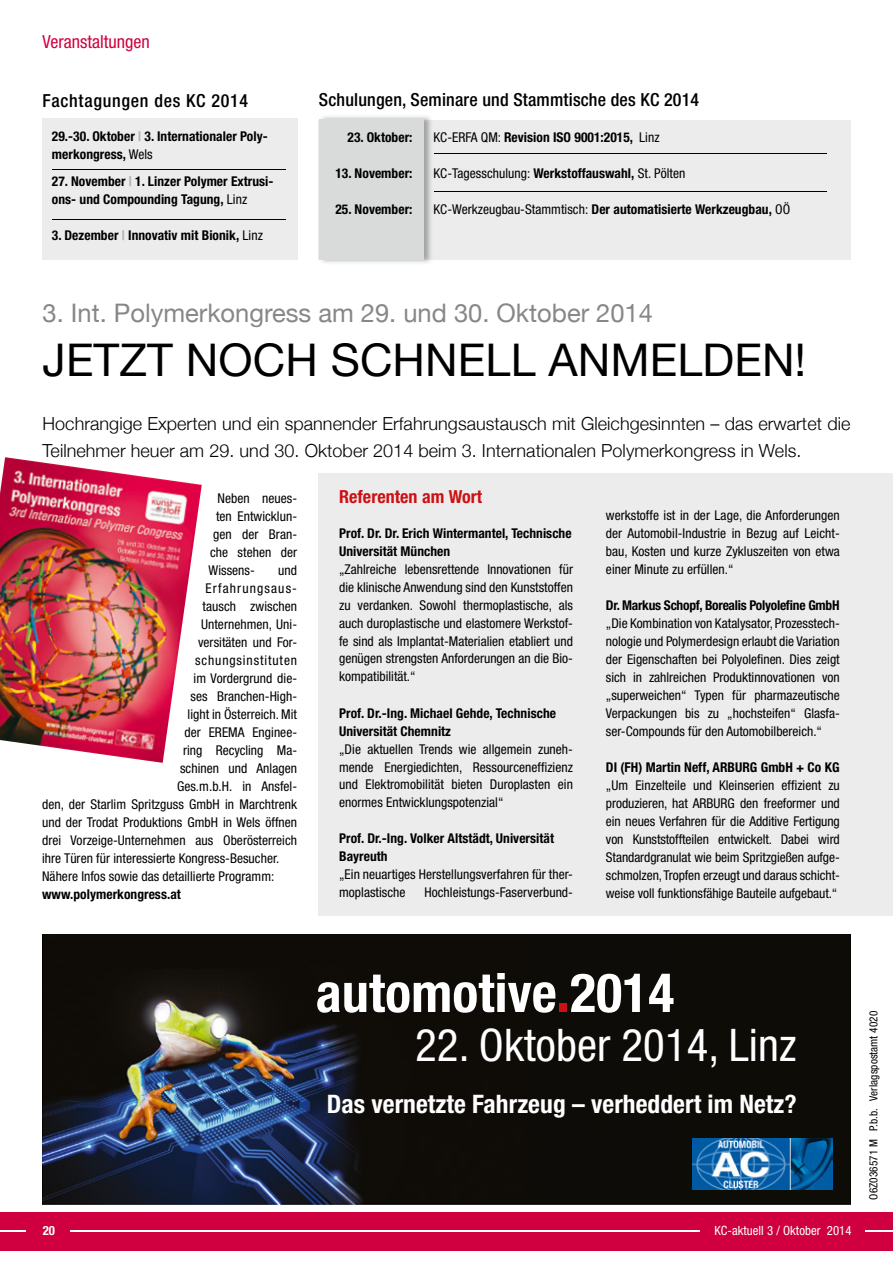
<style>
.page{position:relative;width:893px;height:1263px;background:#fff}
.page>*{position:absolute;margin:0;border:0;box-sizing:border-box;transform-origin:0 0}
.t1{font:700 condensed 54px "Helvetica Neue";letter-spacing:.005em;color:#fff}
.t2{font:45px "Helvetica Neue";letter-spacing:.005em;color:#000}
.t3{font:condensed 45px "Helvetica Neue";letter-spacing:.005em;color:#fff}
.t4{font:25.5px "Helvetica Neue";color:#868786}
.t5{font:700 condensed 25.5px "Helvetica Neue";letter-spacing:.005em;color:#fff}
.t6{font:300 18px/27px "Helvetica Neue";letter-spacing:.005em;color:#000}
.t7{font:500 condensed 18px "Helvetica Neue";letter-spacing:.01em;color:#000}
.t8{font:500 condensed 18px "Helvetica Neue";letter-spacing:.04em;color:#000}
.t9{font:700 condensed 18px "Helvetica Neue";letter-spacing:.005em;color:#cd1013}
.t10{font:condensed 18px "Helvetica Neue";color:#d00040}
.t11{font:condensed 13.5px/18px "Helvetica Neue";letter-spacing:.005em;color:#000;text-align:justify}
.t12{font:700 condensed 13.5px/18px "Helvetica Neue";letter-spacing:.005em;color:#000}
.t13{font:700 condensed 13.5px "Helvetica Neue";letter-spacing:-.02em;color:#000}
.t14{font:condensed 13.5px "Helvetica Neue";letter-spacing:.065em;color:#000}
.t15{font:condensed 13.5px "Helvetica Neue";letter-spacing:.085em;color:#000}
.t16{font:condensed 12.75px "Helvetica Neue";letter-spacing:.005em;color:#fff}
.t17{font:700 condensed 12.75px "Helvetica Neue";color:#fff}
.t18{font:condensed 11.25px "Helvetica Neue";letter-spacing:.005em;color:#000}
.s1{color:#b1b2b3}
.s2{font-weight:400}
.s3{font-weight:700}
.s4{color:#cd1013}
</style>
<div class="page">
<div style="left:319px;top:473px;width:574px;height:443px;background:#ececec"></div>
<div style="left:319px;top:120px;width:531px;height:140px;background:#ececec"></div>
<img style="left:424px;top:120px;width:8px;height:140px">
<div style="left:319px;top:119px;width:105px;height:141px;background:#d9dada"></div>
<div style="left:0;top:1212px;width:893px;height:38px;background:#d00040"></div>
<hr style="left:0;top:1230px;width:893px;height:1px;background:#fff">
<div style="left:26px;top:1224px;width:44px;height:12px;background:#d00040"></div>
<div style="left:701px;top:1225px;width:164px;height:12px;background:#d00040"></div>
<div style="left:42px;top:118px;width:255px;height:142px;background:#ececec"></div>
<hr style="left:52px;top:169px;width:234px;height:1px;background:#000">
<hr style="left:434px;top:153px;width:392px;height:1px;background:#000">
<hr style="left:434px;top:191px;width:392px;height:1px;background:#000">
<img style="left:43px;top:934px;width:807px;height:270px">
<img style="left:0;top:457px;width:202px;height:306px">
<img style="left:692px;top:1138px;width:140px;height:51px">
<hr style="left:52px;top:219px;width:234px;height:1px;background:#000">
<h3 class="t10" style="left:43px;top:31px;width:109px">Veranstaltungen</h3>
<h3 class="t8" style="left:43px;top:89px;width:207px">Fachtagungen des KC 2014</h3>
<p class="t12" style="left:52px;top:127px;width:217px">29.-30. Oktober <span class="s1">|</span> 3. Internationaler Poly&shy;merkongress, <span class="s2">Wels</span></p>
<p class="t12" style="left:52px;top:172px;width:223px">27. November <span class="s1">|</span> 1. Linzer Polymer Extrusi&shy;ons- und Compounding Tagung, <span class="s2">Linz</span></p>
<p class="t12" style="left:52px;top:226px;width:212px">3. Dezember <span class="s1">|</span> Innovativ mit Bionik, <span class="s2">Linz</span></p>
<h3 class="t7" style="left:319px;top:89px;width:382px">Schulungen, Seminare und Stammtische des KC 2014</h3>
<p class="t12" style="left:348px;top:128px;width:66px">23. Oktober:</p>
<p class="t12" style="left:433px;top:128px;width:228px"><span class="s2">KC-ERFA QM:</span> Revision ISO 9001:2015, <span class="s2">Linz</span></p>
<p class="t12" style="left:335px;top:164px;width:79px">13. November:</p>
<p class="t11" style="left:433px;top:164px;width:253px">KC-Tagesschulung: <span class="s3">Werkstoffauswahl,</span> St. Pölten</p>
<p class="t12" style="left:335px;top:200px;width:79px">25. November:</p>
<p class="t12" style="left:433px;top:200px;width:358px"><span class="s2">KC-Werkzeugbau-Stammtisch:</span> Der automatisierte Werkzeugbau, <span class="s2">OÖ</span></p>
<h3 class="t4" style="left:43px;top:294px;width:612px">3. Int. Polymerkongress am 29. und 30. Oktober 2014</h3>
<h2 class="t2" style="left:43px;top:327px;width:765px">JETZT NOCH SCHNELL ANMELDEN!</h2>
<h3 class="t6" style="left:43px;top:409px;width:809px">Hochrangige Experten und ein spannender Erfahrungsaustausch mit Gleichgesinnten – das erwartet die<br>Teilnehmer heuer am 29. und 30. Oktober 2014 beim 3. Internationalen Polymerkongress in Wels.</h3>
<p class="t11" style="left:218px;top:489px;width:81px">Neben neues-</p>
<p class="t11" style="left:216px;top:507px;width:82px">ten Entwicklun-</p>
<p class="t11" style="left:213px;top:525px;width:86px">gen der Bran-</p>
<p class="t11" style="left:210px;top:543px;width:89px">che stehen der</p>
<p class="t11" style="left:209px;top:561px;width:48px">Wissens-</p>
<p class="t11" style="left:278px;top:561px;width:20px">und</p>
<p class="t15" style="left:206px;top:580px;width:93px">Erfahrungsaus-</p>
<p class="t11" style="left:203px;top:597px;width:96px">tausch zwischen</p>
<p class="t11" style="left:201px;top:615px;width:98px">Unternehmen, Uni-</p>
<p class="t11" style="left:198px;top:633px;width:101px">versitäten und For-</p>
<p class="t14" style="left:195px;top:652px;width:104px">schungsinstituten</p>
<p class="t11" style="left:194px;top:669px;width:105px">im Vordergrund die-</p>
<p class="t11" style="left:191px;top:687px;width:108px">ses Branchen-High-</p>
<p class="t11" style="left:188px;top:705px;width:111px">light in Österreich. Mit</p>
<p class="t11" style="left:185px;top:723px;width:114px">der EREMA Enginee-</p>
<p class="t11" style="left:183px;top:741px;width:115px">ring Recycling Ma-</p>
<p class="t11" style="left:180px;top:759px;width:119px">schinen und Anlagen</p>
<p class="t11" style="left:177px;top:777px;width:122px">Ges.m.b.H. in Ansfel-</p>
<p class="t11" style="left:42px;top:795px;width:257px">den, der Starlim Spritzguss GmbH in Marchtrenk</p>
<p class="t11" style="left:42px;top:813px;width:257px">und der Trodat Produktions GmbH in Wels öffnen</p>
<p class="t11" style="left:42px;top:831px;width:257px">drei Vorzeige-Unternehmen aus Oberösterreich</p>
<p class="t11" style="left:42px;top:849px;width:239px">ihre Türen für interessierte Kongress-Besucher.</p>
<p class="t11" style="left:42px;top:867px;width:234px">Nähere Infos sowie das detaillierte Programm:</p>
<p class="t12" style="left:42px;top:885px;width:140px">www.polymerkongress.at</p>
<h3 class="t9" style="left:339px;top:486px;width:145px">Referenten am Wort</h3>
<p class="t12" style="left:339px;top:523px;width:234px">Prof. Dr. Dr. Erich Wintermantel, Technische<br>Universität München</p>
<p class="t11" style="left:339px;top:560px;width:235px">„Zahlreiche lebensrettende Innovationen für die klinische Anwendung sind den Kunststoffen zu verdanken. Sowohl thermoplastische, als auch duroplastische und elastomere Werkstof&shy;fe sind als Implantat-Materialien etabliert und genügen strengsten Anforderungen an die Bio&shy;kompatibilität.“</p>
<p class="t12" style="left:339px;top:703px;width:218px">Prof. Dr.-Ing. Michael Gehde, Technische<br>Universität Chemnitz</p>
<p class="t11" style="left:339px;top:740px;width:235px">„Die aktuellen Trends wie allgemein zuneh&shy;mende Energiedichten, Ressourceneffizienz und Elektromobilität bieten Duroplasten ein enormes Entwicklungspotenzial“</p>
<p class="t12" style="left:339px;top:829px;width:216px">Prof. Dr.-Ing. Volker Altstädt, Universität<br>Bayreuth</p>
<p class="t11" style="left:339px;top:866px;width:235px">„Ein neuartiges Herstellungsverfahren für ther&shy;moplastische</p>
<p class="t11" style="left:606px;top:506px;width:235px">werkstoffe ist in der Lage, die Anforderungen der Automobil-Industrie in Bezug auf Leicht&shy;bau, Kosten und kurze Zykluszeiten von etwa einer Minute zu erfüllen.“</p>
<p class="t13" style="left:606px;top:597px;width:235px">Dr. Markus Schopf, Borealis Polyolefine GmbH</p>
<p class="t11" style="left:606px;top:614px;width:235px">„Die Kombination von Katalysator, Prozesstech&shy;nologie und Polymerdesign erlaubt die Variation der Eigenschaften bei Polyolefinen. Dies zeigt sich in zahlreichen Produktinnovationen von „superweichen“ Typen für pharmazeutische Verpackungen bis zu „hochsteifen“ Glasfa&shy;ser-Compounds für den Automobilbereich.“</p>
<p class="t12" style="left:606px;top:758px;width:235px">DI (FH) Martin Neff, ARBURG GmbH + Co KG</p>
<p class="t11" style="left:606px;top:776px;width:235px">„Um Einzelteile und Kleinserien effizient zu produzieren, hat ARBURG den freeformer und ein neues Verfahren für die Additive Fertigung von Kunststoffteilen entwickelt. Dabei wird Standardgranulat wie beim Spritzgießen aufge&shy;schmolzen, Tropfen erzeugt und daraus schicht&shy;weise voll funktionsfähige Bauteile aufgebaut.“</p>
<p class="t11" style="left:424px;top:884px;width:150px">Hochleistungs-Faserverbund-</p>
<h1 class="t1" style="left:316px;top:960px;width:360px">automotive<span class="s4">.</span>2014</h1>
<h2 class="t3" style="left:415px;top:1019px;width:383px">22. Oktober 2014, Linz</h2>
<h3 class="t5" style="left:327px;top:1089px;width:471px">Das vernetzte Fahrzeug – verheddert im Netz?</h3>
<p class="t17" style="left:43px;top:1222px;width:14px">20</p>
<p class="t16" style="left:714px;top:1223px;width:139px">KC-aktuell 3 / Oktober 2014</p>
<p class="t18" style="left:867px;top:1200px;width:190px;rotate:-90deg">O6Z036571 M P.b.b. Verlagspostamt 4020</p>
</div>
